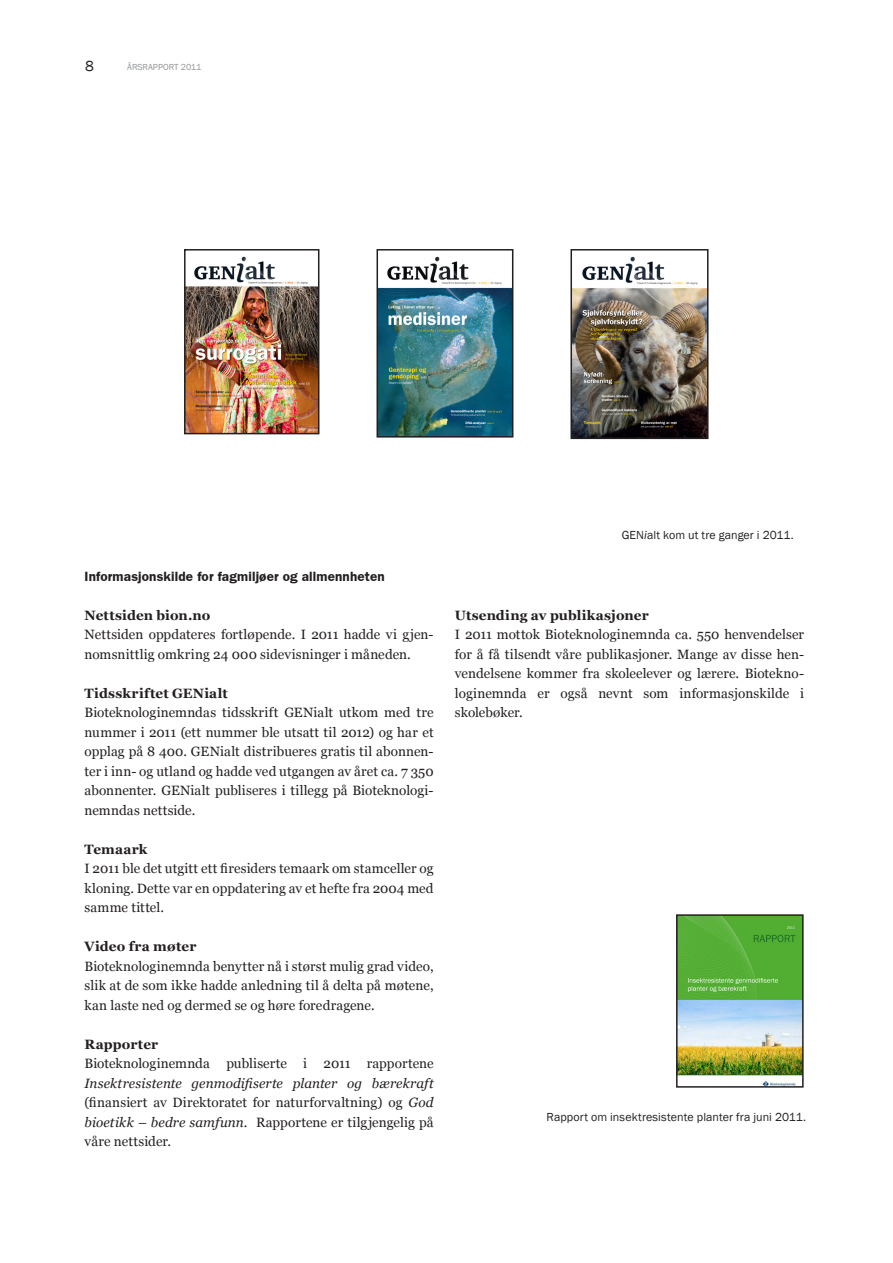
<style>
.page{position:relative;width:893px;height:1263px;background:#fff}
.page>*{position:absolute;margin:0;border:0;box-sizing:border-box;transform-origin:0 0}
.t1{font:15px "Franklin Gothic";color:#231f20}
.Brødtekst_Georgia{font:13.5px/19.5px "Georgia";letter-spacing:.005em;color:#231f20;text-align:justify}
.Brødtekst_Georgia-2{font:700 13.5px "Georgia";letter-spacing:.01em;color:#231f20}
.Mellomtittel{font:600 13.5px "Franklin Gothic";letter-spacing:.01em;color:#231f20}
.Figurtekst{font:12px "Franklin Gothic";letter-spacing:.005em;color:#231f20}
.t2{font:9px "Franklin Gothic";color:#939598}
.s1{font-style:italic}
</style>
<div class="page">
<img style="left:187px;top:256px;width:129px;height:175px">
<div style="left:184px;top:249px;width:135px;height:185px;border:2px solid #231f20"></div>
<img style="left:379px;top:256px;width:131px;height:179px">
<div style="left:376px;top:249px;width:137px;height:189px;border:2px solid #231f20"></div>
<img style="left:573px;top:256px;width:132px;height:180px">
<div style="left:570px;top:249px;width:138px;height:190px;border:2px solid #231f20"></div>
<img style="left:679px;top:917px;width:122px;height:168px">
<div style="left:676px;top:914px;width:128px;height:174px;border:2px solid #231f20"></div>
<p class="t1" style="left:85px;top:57px;width:10px">8</p>
<p class="t2" style="left:127px;top:62px;width:76px">ÅRSRAPPORT 2011</p>
<p class="Mellomtittel" style="left:85px;top:568px;width:302px">Informasjonskilde for fagmiljøer og allmennheten</p>
<p class="Brødtekst_Georgia-2" style="left:85px;top:606px;width:127px">Nettsiden bion.no</p>
<p class="Brødtekst_Georgia" style="left:85px;top:625px;width:351px">Nettsiden oppdateres fortløpende. I 2011 hadde vi gjen&shy;nomsnittlig omkring 24 000 sidevisninger i måneden.</p>
<p class="Brødtekst_Georgia-2" style="left:85px;top:684px;width:145px">Tidsskriftet GENialt</p>
<p class="Brødtekst_Georgia" style="left:85px;top:703px;width:351px">Bioteknologinemndas tidsskrift GENialt utkom med tre nummer i 2011 (ett nummer ble utsatt til 2012) og har et opplag på 8 400. GENialt distribueres gratis til abonnen&shy;ter i inn- og utland og hadde ved utgangen av året ca. 7 350 abonnenter. GENialt publiseres i tillegg på Bioteknologi&shy;nemndas nettside.</p>
<p class="Brødtekst_Georgia-2" style="left:85px;top:840px;width:64px">Temaark</p>
<p class="Brødtekst_Georgia" style="left:85px;top:859px;width:351px">I 2011 ble det utgitt ett firesiders temaark om stamceller og kloning. Dette var en oppdatering av et hefte fra 2004 med samme tittel.</p>
<p class="Brødtekst_Georgia-2" style="left:85px;top:938px;width:113px">Video fra møter</p>
<p class="Brødtekst_Georgia" style="left:85px;top:956px;width:351px">Bioteknologinemnda benytter nå i størst mulig grad video, slik at de som ikke hadde anledning til å delta på møtene, kan laste ned og dermed se og høre foredragene.</p>
<p class="Brødtekst_Georgia-2" style="left:85px;top:1035px;width:75px">Rapporter</p>
<p class="Brødtekst_Georgia" style="left:85px;top:1054px;width:351px">Bioteknologinemnda publiserte i 2011 rapportene <span class="s1">Insektresistente genmodifiserte planter og bærekraft </span>(finansiert av Direktoratet for naturforvaltning) og <span class="s1">God bioetikk – bedre samfunn</span>. Rapportene er tilgjengelig på våre nettsider.</p>
<p class="Figurtekst" style="left:622px;top:528px;width:174px">GEN<span class="s1">i</span>alt kom ut tre ganger i 2011.</p>
<p class="Brødtekst_Georgia-2" style="left:455px;top:606px;width:195px">Utsending av publikasjoner</p>
<p class="Brødtekst_Georgia" style="left:455px;top:625px;width:351px">I 2011 mottok Bioteknologinemnda ca. 550 henvendelser for å få tilsendt våre publikasjoner. Mange av disse hen&shy;vendelsene kommer fra skoleelever og lærere. Biotekno&shy;loginemnda er også nevnt som informasjonskilde i skolebøker.</p>
<p class="Figurtekst" style="left:547px;top:1109px;width:261px">Rapport om insektresistente planter fra juni 2011.</p>
</div>
